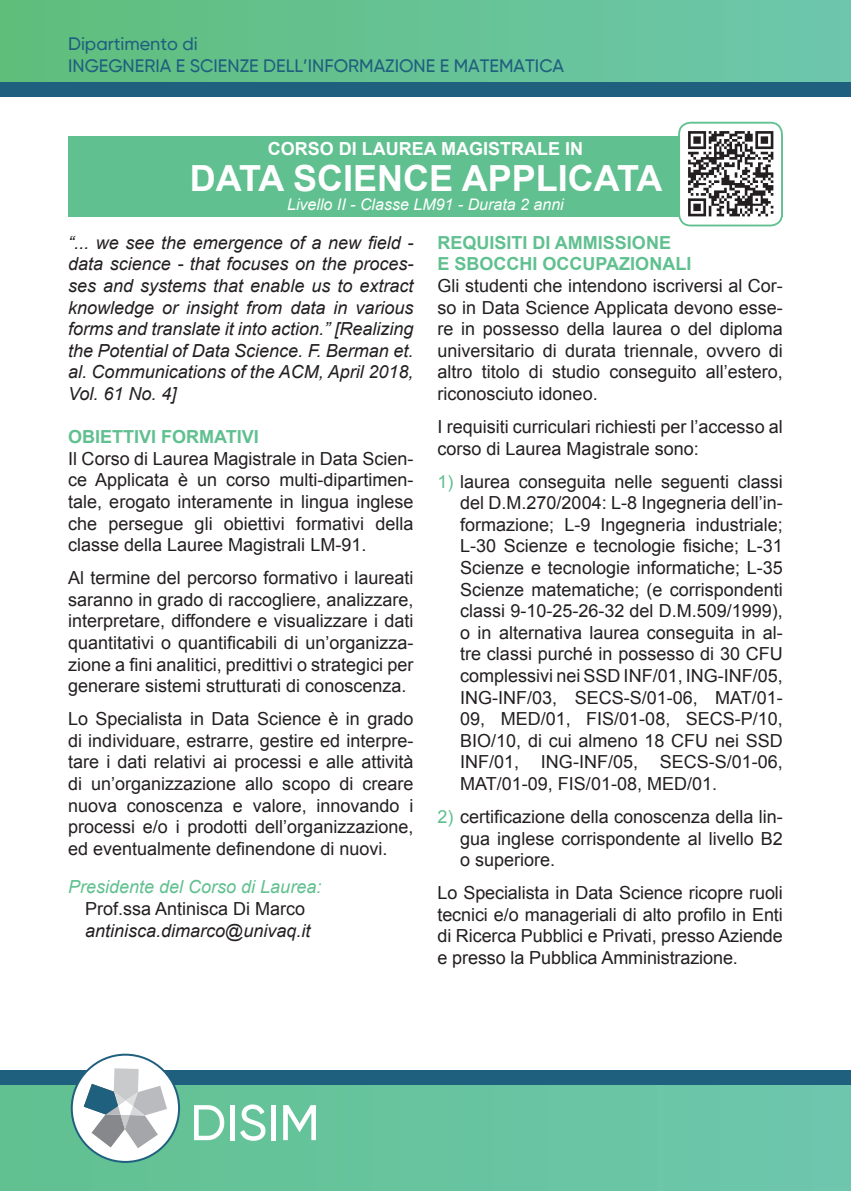
<style>
.page{position:relative;width:851px;height:1191px;background:#fff}
.page>*{position:absolute;margin:0;border:0;box-sizing:border-box;transform-origin:0 0}
.t1{font:500 50px "Gilroy";color:#fff}
.t2{font:700 36px "Arial";color:#fff}
.t3{font:18px/21.6px "Arial";color:#231f20;text-align:justify}
.t4{font:italic 18px/21.6px "Arial";color:#231f20;text-align:justify}
.t5{font:500 18px/21.6px "Gilroy";color:#20607f}
.t6{font:700 18px/21.6px "Arial";color:#60c08f}
.t7{font:italic 18px "Arial";color:#60c08f}
.t8{font:700 18px "Arial";color:#fff}
.t9{font:italic 16px "Arial";color:#fff}
.s1{color:#60c08f}
</style>
<div class="page">
<div style="left:0;top:1070px;width:850px;height:121px;background:linear-gradient(to right,#60c090,#6cc4ac)"></div>
<div style="left:0;top:1070px;width:850px;height:14px;background:#20607f"></div>
<div style="left:0;top:0;width:850px;height:96px;background:linear-gradient(to right,#5fbe7b,#6dc7ad)"></div>
<div style="left:0;top:82px;width:850px;height:14px;background:#20607f"></div>
<svg style="left:71px;top:1053px;width:109px;height:109px"></svg>
<div style="left:68px;top:136px;width:714px;height:25px;background:#60c08f"></div>
<div style="left:68px;top:159px;width:714px;height:42px;background:#60c08f"></div>
<div style="left:68px;top:193px;width:714px;height:23px;background:#60c08f"></div>
<img style="left:681px;top:124px;width:100px;height:101px">
<div style="left:678px;top:122px;width:104px;height:104px;border:2px solid #60c08f;border-radius:11px"></div>
<p class="t5" style="left:68px;top:33px;width:497px">Dipartimento di<br>INGEGNERIA E SCIENZE DELL’INFORMAZIONE E MATEMATICA</p>
<p class="t8" style="left:268px;top:137px;width:317px">CORSO DI LAUREA MAGISTRALE IN</p>
<h2 class="t2" style="left:190px;top:154px;width:474px">DATA SCIENCE APPLICATA</h2>
<p class="t9" style="left:287px;top:194px;width:278px">Livello II - Classe LM91 - Durata 2 anni</p>
<p class="t4" style="left:68px;top:232px;width:347px">“... we see the emergence of a new field - data science - that focuses on the proces&shy;ses and systems that enable us to extract knowledge or insight from data in various forms and translate it into action.” [Realizing the Potential of Data Science. F. Berman et. al. Communications of the ACM, April 2018, Vol. 61 No. 4]</p>
<p class="t6" style="left:68px;top:426px;width:192px">OBIETTIVI FORMATIVI</p>
<p class="t3" style="left:68px;top:448px;width:347px">Il Corso di Laurea Magistrale in Data Scien&shy;ce Applicata è un corso multi-dipartimen&shy;tale, erogato interamente in lingua inglese che persegue gli obiettivi formativi della classe della Lauree Magistrali LM-91.</p>
<p class="t3" style="left:68px;top:567px;width:347px">Al termine del percorso formativo i laureati saranno in grado di raccogliere, analizzare, interpretare, diffondere e visualizzare i dati quantitativi o quantificabili di un’organizza&shy;zione a fini analitici, predittivi o strategici per generare sistemi strutturati di conoscenza.</p>
<p class="t3" style="left:68px;top:708px;width:347px">Lo Specialista in Data Science è in grado di individuare, estrarre, gestire ed interpre&shy;tare i dati relativi ai processi e alle attività di un’organizzazione allo scopo di creare nuova conoscenza e valore, innovando i processi e/o i prodotti dell’organizzazione, ed eventualmente definendone di nuovi.</p>
<p class="t7" style="left:68px;top:875px;width:255px">Presidente del Corso di Laurea:</p>
<p class="t3" style="left:85px;top:898px;width:222px">Prof.ssa Antinisca Di Marco</p>
<p class="t4" style="left:85px;top:919px;width:227px">antinisca.dimarco@univaq.it</p>
<p class="t6" style="left:437px;top:232px;width:255px">REQUISITI DI AMMISSIONE<br>E SBOCCHI OCCUPAZIONALI</p>
<p class="t3" style="left:437px;top:275px;width:347px">Gli studenti che intendono iscriversi al Cor&shy;so in Data Science Applicata devono esse&shy;re in possesso della laurea o del diploma universitario di durata triennale, ovvero di altro titolo di studio conseguito all’estero, riconosciuto idoneo.</p>
<p class="t3" style="left:437px;top:416px;width:347px">I requisiti curriculari richiesti per l’accesso al corso di Laurea Magistrale sono:</p>
<p class="t3" style="left:460px;top:470px;width:324px;text-indent:-23px"><span class="s1">1)</span> laurea conseguita nelle seguenti classi del D.M.270/2004: L-8 Ingegneria dell’in&shy;formazione; L-9 Ingegneria industriale; L-30 Scienze e tecnologie fisiche; L-31<br>Scienze e tecnologie informatiche; L-35<br>Scienze matematiche; (e corrispondenti classi 9-10-25-26-32 del D.M.509/1999), o in alternativa laurea conseguita in al&shy;tre classi purché in possesso di 30 CFU complessivi nei SSD INF/01, ING-INF/05, ING-INF/03, SECS-S/01-06, MAT/01- 09, MED/01, FIS/01-08, SECS-P/10, BIO/10, di cui almeno 18 CFU nei SSD INF/01, ING-INF/05, SECS-S/01-06, MAT/01-09, FIS/01-08, MED/01.</p>
<p class="t3" style="left:460px;top:806px;width:324px;text-indent:-23px"><span class="s1">2)</span> certificazione della conoscenza della lin&shy;gua inglese corrispondente al livello B2 o superiore.</p>
<p class="t3" style="left:437px;top:882px;width:347px">Lo Specialista in Data Science ricopre ruoli tecnici e/o manageriali di alto profilo in Enti di Ricerca Pubblici e Privati, presso Aziende e presso la Pubblica Amministrazione.</p>
<h1 class="t1" style="left:190px;top:1091px;width:131px">DISIM</h1>
</div>
